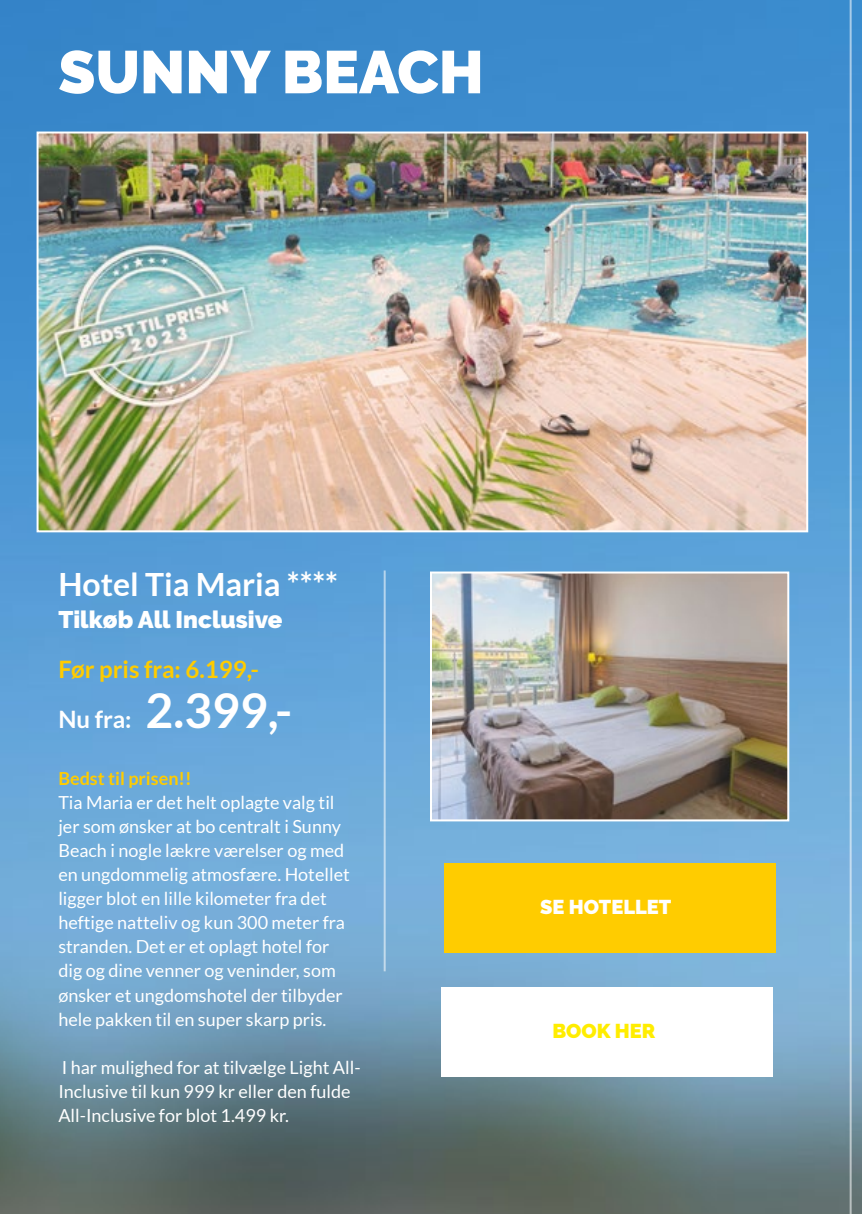
<style>
.page{position:relative;width:862px;height:1214px;background:#fff}
.page>*{position:absolute;margin:0;border:0;box-sizing:border-box;transform-origin:0 0}
.t1{font:900 60px "Raleway";color:#fff}
.t2{font:700 48px "Lato";color:#fff}
.t3{font:700 32px "Lato";color:#fff}
.t4{font:900 24px "Raleway";color:#fff}
.t5{font:700 24px "Lato";color:#fc0}
.t6{font:900 20px "Raleway";color:#fff}
.t7{font:900 20px "Raleway";color:#ffed00}
.t8{font:18px/24px "Lato";color:#fff}
.t9{font:700 18px "Lato";color:#fc0}
.s1{font-size:24px}
</style>
<div class="page">
<img style="left:0;top:0;width:862px;height:1213px">
<img style="left:40px;top:134px;width:765px;height:395px">
<div style="left:37px;top:131px;width:771px;height:401px;border:2px solid #fff"></div>
<img style="left:433px;top:574px;width:353px;height:244px">
<div style="left:430px;top:571px;width:359px;height:250px;border:2px solid #fff"></div>
<hr style="left:384px;top:570px;width:2px;height:401px;background:#fff">
<hr style="left:849px;top:0;width:2px;height:1213px;background:#fff">
<div style="left:444px;top:862px;width:331px;height:90px;background:#fc0"></div>
<div style="left:441px;top:986px;width:331px;height:90px;background:#fff"></div>
<h1 class="t1" style="left:58px;top:37px;width:427px">SUNNY BEACH</h1>
<h3 class="t3" style="left:58px;top:566px;width:281px">Hotel Tia Maria ****</h3>
<h3 class="t4" style="left:58px;top:606px;width:226px">Tilkøb All Inclusive</h3>
<h3 class="t5" style="left:58px;top:655px;width:202px">Før pris fra: 6.199,-</h3>
<h2 class="t2" style="left:58px;top:683px;width:236px"><span class="s1">Nu fra:</span> 2.399,-</h2>
<p class="t9" style="left:58px;top:768px;width:135px">Bedst til prisen!!</p>
<p class="t8" style="left:58px;top:790px;width:293px">Tia Maria er det helt oplagte valg til jer som ønsker at bo centralt i Sunny Beach i nogle lækre værelser og med en ungdommelig atmosfære. Hotellet ligger blot en lille kilometer fra det heftige natteliv og kun 300 meter fra stranden. Det er et oplagt hotel for dig og dine venner og veninder, som ønsker et ungdomshotel der tilbyder hele pakken til en super skarp pris.</p>
<p class="t8" style="left:58px;top:1054px;width:304px">I har mulighed for at tilvælge Light All-<br>Inclusive til kun 999 kr eller den fulde<br>All-Inclusive for blot 1.499 kr.</p>
<p class="t6" style="left:540px;top:895px;width:133px">SE HOTELLET</p>
<p class="t7" style="left:552px;top:1019px;width:104px">BOOK HER</p>
</div>
